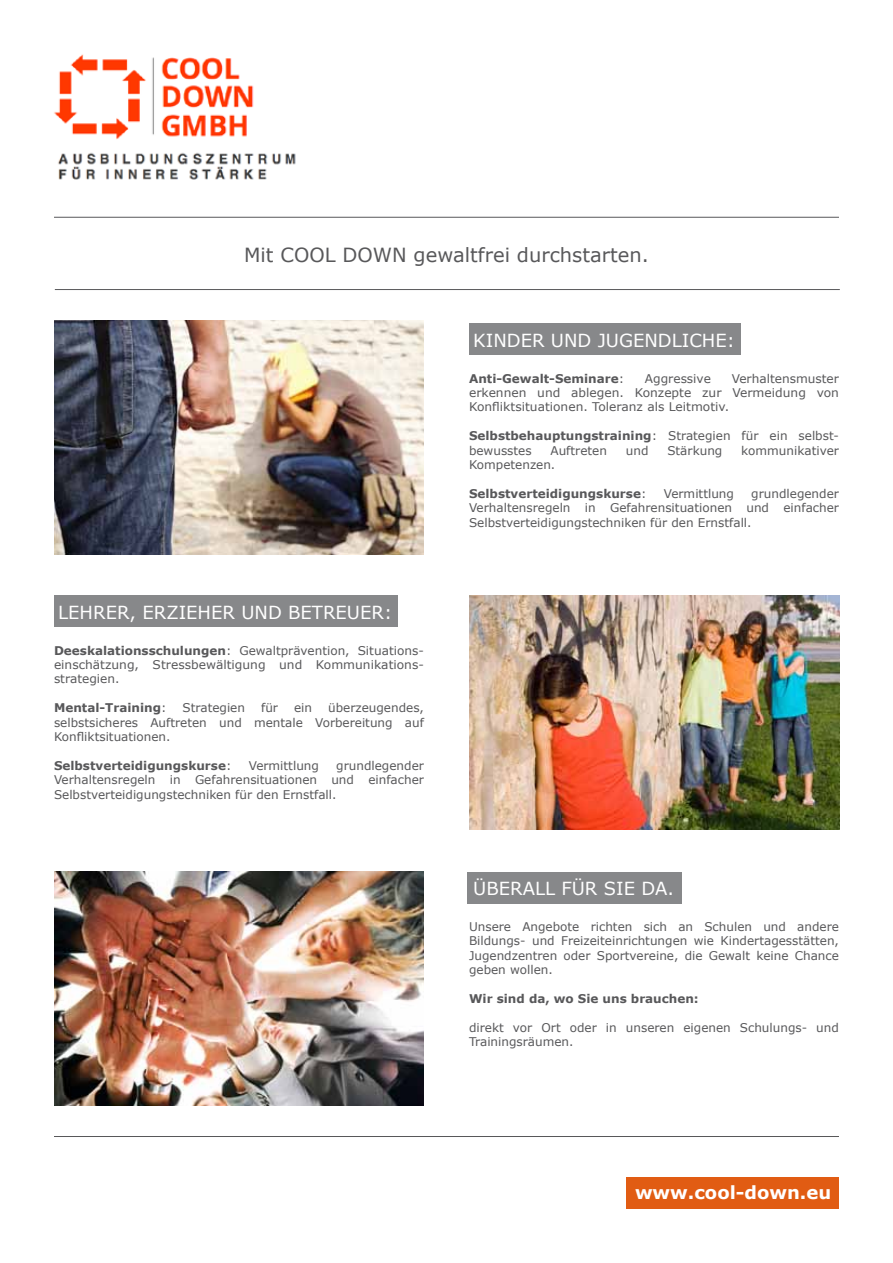
<style>
.page{position:relative;width:893px;height:1263px;background:#fff}
.page>*{position:absolute;margin:0;border:0;box-sizing:border-box;transform-origin:0 0}
.t1{font:19.5px "Verdana";color:#58585a}
.t2{font:18px "Verdana";color:#fff}
.t3{font:700 18px "Verdana";color:#fff}
.t4{font:12px/14.4px "Verdana";color:#58585a;text-align:justify}
.t5{font:700 12px "Verdana";color:#58585a}
.s1{font-weight:700}
.s2{font-weight:400}
</style>
<div class="page">
<div style="left:626px;top:1177px;width:213px;height:32px;background:#e15c13"></div>
<div style="left:54px;top:595px;width:343px;height:32px;background:#87888a"></div>
<div style="left:469px;top:323px;width:271px;height:32px;background:#87888a"></div>
<img style="left:54px;top:54px;width:242px;height:126px">
<hr style="left:54px;top:217px;width:785px;height:1px;background:#58585a">
<hr style="left:54px;top:1136px;width:785px;height:1px;background:#58585a">
<hr style="left:55px;top:289px;width:785px;height:1px;background:#58585a">
<img style="left:469px;top:595px;width:370px;height:234px">
<img style="left:54px;top:872px;width:370px;height:234px">
<img style="left:54px;top:320px;width:370px;height:234px">
<div style="left:468px;top:872px;width:214px;height:32px;background:#87888a"></div>
<h1 class="t1" style="left:244px;top:242px;width:406px">Mit COOL DOWN gewaltfrei durchstarten.</h1>
<h2 class="t2" style="left:58px;top:601px;width:23px">Lehrer</h2>
<h2 class="t2" style="left:130px;top:601px;width:37px">, Erzieher</h2>
<h2 class="t2" style="left:241px;top:601px;width:14px">und</h2>
<h2 class="t2" style="left:288px;top:601px;width:26px">Betreuer</h2>
<h2 class="t2" style="left:384px;top:601px;width:10px">:</h2>
<p class="t4" style="left:54px;top:643px;width:371px"><span class="s1">Deeskalationsschulungen</span>: Gewaltprävention, Situations&shy;einschätzung, Stressbewältigung und Kommunikations&shy;strategien.</p>
<p class="t5" style="left:54px;top:700px;width:114px">Mental-Training<span class="s2">:</span></p>
<p class="t4" style="left:183px;top:701px;width:64px">Strategien</p>
<p class="t4" style="left:261px;top:701px;width:18px">für</p>
<p class="t4" style="left:294px;top:701px;width:20px">ein</p>
<p class="t4" style="left:54px;top:701px;width:371px;text-indent:274px">überzeugendes, selbstsicheres Auftreten und mentale Vorbereitung auf Konfliktsituationen.</p>
<p class="t5" style="left:54px;top:758px;width:179px">Selbstverteidigungskurse<span class="s2">:</span></p>
<p class="t4" style="left:249px;top:758px;width:72px">Vermittlung</p>
<p class="t4" style="left:54px;top:758px;width:371px;text-indent:282px">grundlegender Verhaltensregeln in Gefahrensituationen und einfacher Selbstverteidigungstechniken für den Ernstfall.</p>
<h2 class="t2" style="left:473px;top:328px;width:263px">KINDER UND JUGENDLICHE:</h2>
<p class="t5" style="left:469px;top:370px;width:157px">Anti-Gewalt-Seminare<span class="s2">:</span></p>
<p class="t4" style="left:645px;top:371px;width:68px">Aggressive</p>
<p class="t4" style="left:469px;top:371px;width:371px;text-indent:263px">Verhaltensmuster erkennen und ablegen. Konzepte zur Vermeidung von Konfliktsituationen. Toleranz als Leitmotiv.</p>
<p class="t4" style="left:469px;top:429px;width:371px"><span class="s1">Selbstbehauptungstraining</span>: Strategien für ein selbst&shy;bewusstes</p>
<p class="t4" style="left:551px;top:443px;width:58px">Auftreten</p>
<p class="t4" style="left:626px;top:443px;width:24px">und</p>
<p class="t4" style="left:667px;top:443px;width:57px">Stärkung</p>
<p class="t4" style="left:741px;top:443px;width:99px">kommunikativer</p>
<p class="t4" style="left:469px;top:457px;width:88px">Kompetenzen.</p>
<p class="t5" style="left:469px;top:486px;width:179px">Selbstverteidigungskurse<span class="s2">:</span></p>
<p class="t4" style="left:664px;top:486px;width:72px">Vermittlung</p>
<p class="t4" style="left:469px;top:486px;width:371px;text-indent:282px">grundlegender Verhaltensregeln in Gefahrensituationen und einfacher Selbstverteidigungstechniken für den Ernstfall.</p>
<h2 class="t2" style="left:473px;top:877px;width:26px">Überall</h2>
<h2 class="t2" style="left:561px;top:877px;width:13px">für</h2>
<h2 class="t2" style="left:604px;top:877px;width:72px">Sie da.</h2>
<p class="t4" style="left:469px;top:919px;width:371px">Unsere Angebote richten sich an Schulen und andere Bildungs- und Freizeiteinrichtungen wie Kindertagesstätten, Jugendzentren oder Sportvereine, die Gewalt keine Chance geben wollen.</p>
<p class="t5" style="left:469px;top:990px;width:231px">Wir sind da, wo Sie uns brauchen:</p>
<p class="t4" style="left:469px;top:1020px;width:371px">direkt vor Ort oder in unseren eigenen Schulungs- und<br>Trainingsräumen.</p>
<h2 class="t3" style="left:635px;top:1181px;width:198px">www.cool-down.eu</h2>
</div>
